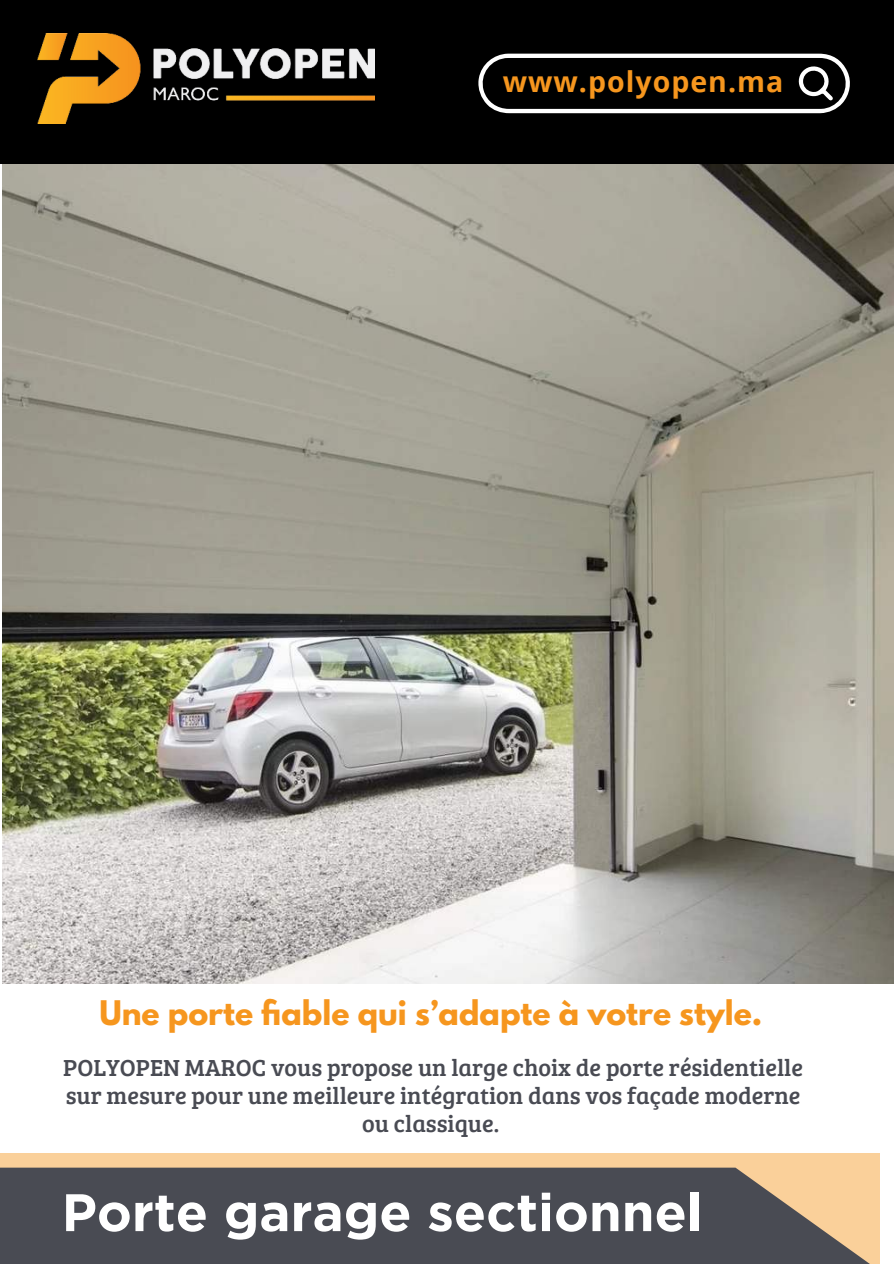
<style>
.page{position:relative;width:894px;height:1264px;background:#fff}
.page>*{position:absolute;margin:0;border:0;box-sizing:border-box;transform-origin:0 0}
.t1{font:700 52.65px "Gotham";color:#fff}
.t2{font:700 30px "League Spartan";color:#f6961e}
.t3{font:700 28.5px "Open Sans";letter-spacing:.035em;color:#f6961e}
.t4{font:24px/28.2px "Bree Serif";color:#494b53;text-align:center}
</style>
<div class="page">
<img style="left:3px;top:164px;width:890px;height:819px">
<div style="left:0;top:1152px;width:879px;height:111px;background:#fad09a"></div>
<svg style="left:0;top:1167px;width:869px;height:96px;fill:#494b53"></svg>
<div style="left:0;top:0;width:893px;height:164px;background:#000"></div>
<img style="left:38px;top:34px;width:336px;height:90px">
<svg style="left:478px;top:54px;width:372px;height:59px"></svg>
<p class="t3" style="left:502px;top:61px;width:282px">www.polyopen.ma</p>
<p class="t2" style="left:99px;top:989px;width:664px">Une porte fiable qui s’adapte à votre style.</p>
<p class="t4" style="left:63px;top:1052px;width:741px">POLYOPEN MAROC vous propose un large choix de porte résidentielle sur mesure pour une meilleure intégration dans vos façade moderne ou classique.</p>
<h1 class="t1" style="left:62px;top:1177px;width:642px">Porte garage sectionnel</h1>
</div>
